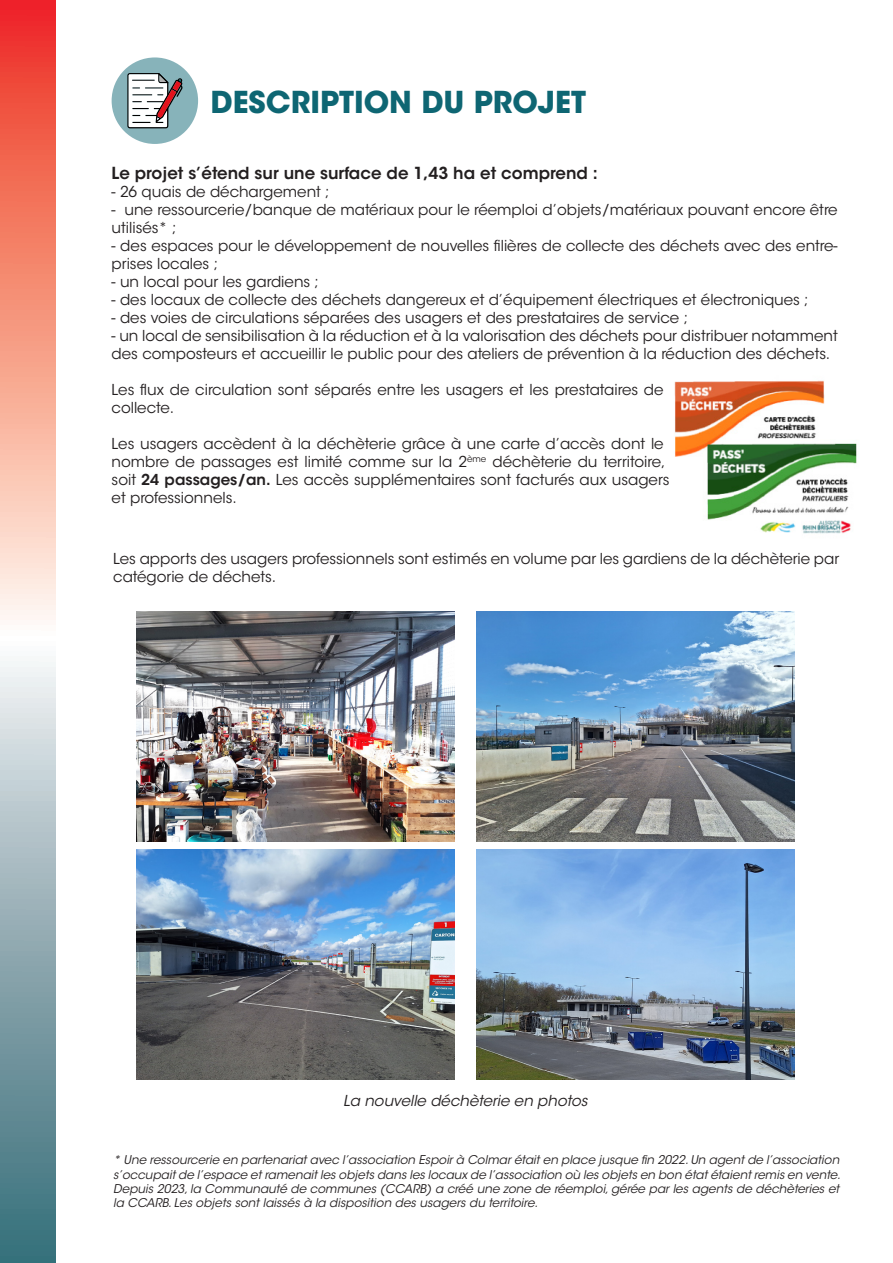
<style>
.page{position:relative;width:893px;height:1263px;background:#fff}
.page>*{position:absolute;margin:0;border:0;box-sizing:border-box;transform-origin:0 0}
.t1{font:700 30px "ITC Avant Garde Std";color:#0e6673}
.t2{font:600 16.5px "ITC Avant Garde Std";color:#231f20}
.t3{font:15px/18px "ITC Avant Garde Std";color:#231f20}
.t4{font:italic 15px "ITC Avant Garde Std";color:#231f20}
.t5{font:italic 12px/14.4px "ITC Avant Garde Std";color:#231f20}
.s1{font-weight:600}
</style>
<div class="page">
<svg style="left:0;top:0;width:55px;height:1263px;background:#c4a19b"></svg>
<div style="left:112px;top:57px;width:86px;height:87px;background:#87b3ba;border-radius:50%"></div>
<svg style="left:127px;top:73px;width:56px;height:55px"></svg>
<img style="left:674px;top:380px;width:183px;height:154px">
<img style="left:136px;top:612px;width:318px;height:229px">
<img style="left:476px;top:612px;width:319px;height:229px">
<img style="left:136px;top:850px;width:318px;height:229px">
<img style="left:476px;top:850px;width:319px;height:229px">
<p class="t1" style="left:210px;top:82px;width:377px">DESCRIPTION DU PROJET</p>
<p class="t2" style="left:112px;top:163px;width:488px">Le projet s’étend sur une surface de 1,43 ha et comprend :</p>
<p class="t3" style="left:112px;top:183px;width:220px">- 26 quais de déchargement ;</p>
<p class="t3" style="left:112px;top:201px;width:728px">- une ressourcerie/banque de matériaux pour le réemploi d’objets/matériaux pouvant encore être utilisés* ;</p>
<p class="t3" style="left:112px;top:237px;width:728px">- des espaces pour le développement de nouvelles filières de collecte des déchets avec des entre&shy;prises locales ;</p>
<p class="t3" style="left:112px;top:273px;width:209px">- un local pour les gardiens ;</p>
<p class="t3" style="left:112px;top:291px;width:698px">- des locaux de collecte des déchets dangereux et d’équipement électriques et électroniques ;</p>
<p class="t3" style="left:112px;top:309px;width:578px">- des voies de circulations séparées des usagers et des prestataires de service ;</p>
<p class="t3" style="left:112px;top:327px;width:728px">- un local de sensibilisation à la réduction et à la valorisation des déchets pour distribuer notamment des composteurs et accueillir le public pour des ateliers de prévention à la réduction des déchets.</p>
<p class="t3" style="left:112px;top:381px;width:553px">Les flux de circulation sont séparés entre les usagers et les prestataires de collecte.</p>
<p class="t3" style="left:112px;top:435px;width:559px">Les usagers accèdent à la déchèterie grâce à une carte d’accès dont le nombre de passages est limité comme sur la 2<sup>ème</sup> déchèterie du territoire, soit <span class="s1">24 passages/an.</span> Les accès supplémentaires sont facturés aux usagers et professionnels.</p>
<p class="t3" style="left:113px;top:550px;width:727px">Les apports des usagers professionnels sont estimés en volume par les gardiens de la déchèterie par catégorie de déchets.</p>
<p class="t4" style="left:343px;top:1091px;width:246px">La nouvelle déchèterie en photos</p>
<p class="t5" style="left:113px;top:1153px;width:729px">* Une ressourcerie en partenariat avec l’association Espoir à Colmar était en place jusque fin 2022. Un agent de l’association s’occupait de l’espace et ramenait les objets dans les locaux de l’association où les objets en bon état étaient remis en vente.</p>
<p class="t5" style="left:113px;top:1181px;width:728px">Depuis 2023, la Communauté de communes (CCARB) a créé une zone de réemploi, gérée par les agents de déchèteries et la CCARB. Les objets sont laissés à la disposition des usagers du territoire.</p>
</div>
